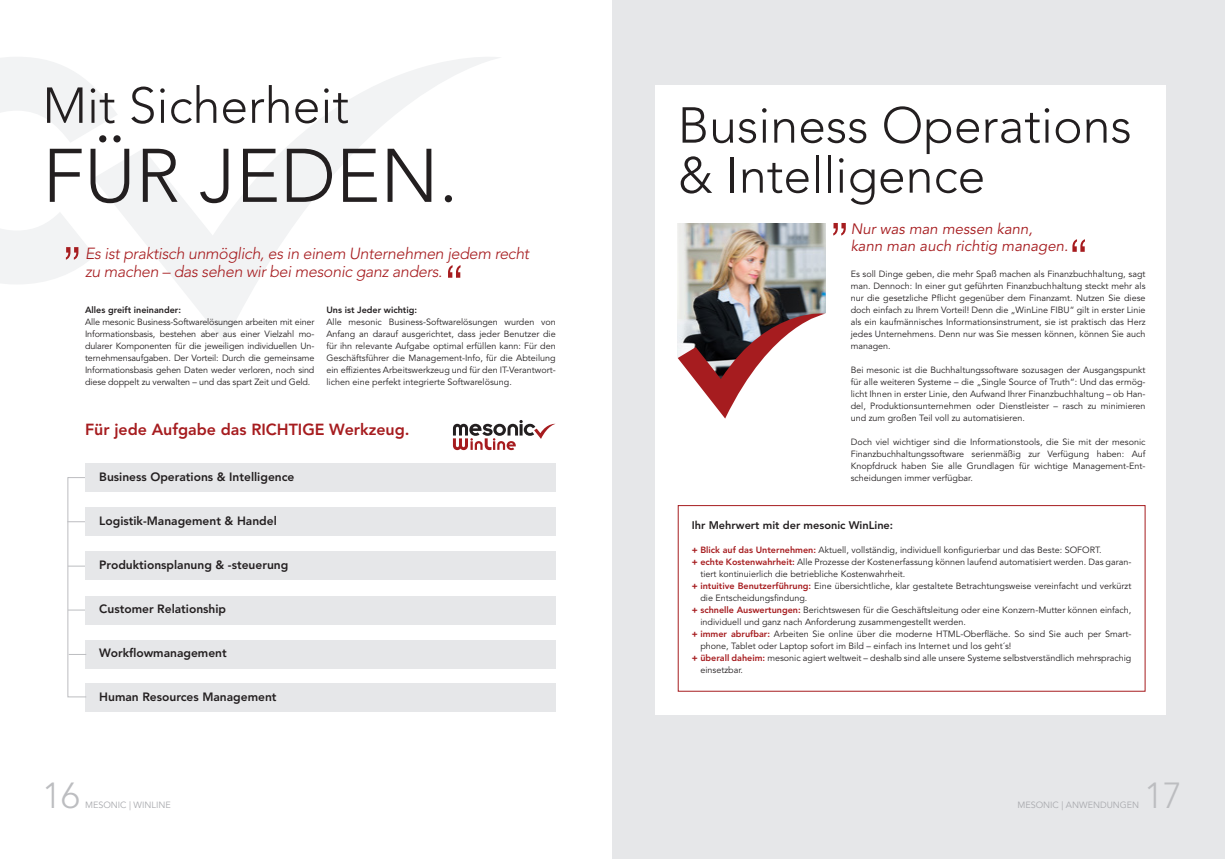
<style>
.page{position:relative;width:1225px;height:859px;background:#fff}
.page>*{position:absolute;margin:0;border:0;box-sizing:border-box;transform-origin:0 0}
.t1{font:300 75px "Avenir LT Pro";color:#231f20}
.t2{font:300 50px "Avenir LT Pro";color:#231f20}
.t3{font:300 36px "Avenir LT Pro";color:#bcbdc0}
.t4{font:italic 300 16px/18px "Avenir LT Pro";letter-spacing:-.02em;color:#a61c1f}
.t5{font:800 16px "Avenir LT Pro";color:#a61c1f}
.t6{font:italic 15px "Avenir LT Pro";color:#a61c1f}
.t7{font:800 12px "Avenir LT Pro";color:#231f20}
.t8{font:800 11px "Avenir LT Pro";color:#231f20}
.t9{font:9px/12px "Avenir LT Pro";color:#231f20;text-align:justify}
.t10{font:800 9px "Avenir LT Pro";color:#231f20}
.t11{font:9px "Avenir LT Pro";color:#a8a9ad}
.s1{font-weight:900;color:#a61c1f}
.s2{font-weight:800;color:#a61c1f}
</style>
<div class="page">
<div style="left:85px;top:683px;width:471px;height:29px;background:#e6e7e9"></div>
<div style="left:67px;top:477px;width:20px;height:220px;border:1px solid #bcbdc0"></div>
<svg style="left:67px;top:521px;width:18px;height:1px"></svg>
<svg style="left:68px;top:566px;width:17px;height:1px"></svg>
<svg style="left:68px;top:609px;width:17px;height:1px"></svg>
<div style="left:85px;top:463px;width:471px;height:28px;background:#e6e7e9"></div>
<div style="left:85px;top:508px;width:471px;height:28px;background:#e6e7e9"></div>
<div style="left:85px;top:552px;width:471px;height:28px;background:#e6e7e9"></div>
<div style="left:85px;top:596px;width:471px;height:28px;background:#e6e7e9"></div>
<div style="left:85px;top:640px;width:471px;height:28px;background:#e6e7e9"></div>
<svg style="left:69px;top:654px;width:17px;height:1px"></svg>
<div style="left:612px;top:0;width:613px;height:859px;background:#e6e7e9"></div>
<svg style="left:118px;top:57px;width:382px;height:285px"></svg>
<svg style="left:0;top:57px;width:118px;height:227px"></svg>
<svg style="left:448px;top:265px;width:12px;height:13px"></svg>
<svg style="left:453px;top:420px;width:103px;height:30px"></svg>
<div style="left:655px;top:85px;width:510px;height:629px;background:#fff"></div>
<img style="left:678px;top:223px;width:147px;height:81px">
<svg style="left:677px;top:304px;width:149px;height:115px"></svg>
<svg style="left:833px;top:223px;width:13px;height:12px"></svg>
<svg style="left:1072px;top:239px;width:13px;height:13px"></svg>
<div style="left:677px;top:505px;width:468px;height:187px;border:1px solid #a61c1f"></div>
<p class="t2" style="left:43px;top:76px;width:308px">Mit Sicherheit</p>
<p class="t1" style="left:43px;top:132px;width:417px">FÜR JEDEN.</p>
<p class="t4" style="left:85px;top:245px;width:446px">Es ist praktisch unmöglich, es in einem Unternehmen jedem recht zu machen – das sehen wir bei mesonic ganz anders.</p>
<p class="t10" style="left:85px;top:305px;width:98px">Alles greift ineinander:</p>
<p class="t9" style="left:85px;top:316px;width:231px">Alle mesonic Business-Softwarelösungen arbeiten mit einer Informationsbasis, bestehen aber aus einer Vielzahl mo&shy;dularer Komponenten für die jeweiligen individuellen Un&shy;ternehmensaufgaben. Der Vorteil: Durch die gemeinsame Informationsbasis gehen Daten weder verloren, noch sind diese doppelt zu verwalten – und das spart Zeit und Geld.</p>
<p class="t10" style="left:326px;top:305px;width:92px">Uns ist Jeder wichtig:</p>
<p class="t9" style="left:326px;top:316px;width:231px">Alle mesonic Business-Softwarelösungen wurden von Anfang an darauf ausgerichtet, dass jeder Benutzer die für ihn relevante Aufgabe optimal erfüllen kann: Für den Geschäftsführer die Management-Info, für die Abteilung ein effizientes Arbeitswerkzeug und für den IT-Verantwort&shy;lichen eine perfekt integrierte Softwarelösung.</p>
<p class="t5" style="left:85px;top:420px;width:326px">Für jede Aufgabe das RICHTIGE Werkzeug.</p>
<p class="t7" style="left:99px;top:470px;width:197px">Business Operations &amp; Intelligence</p>
<p class="t7" style="left:99px;top:514px;width:179px">Logistik-Management &amp; Handel</p>
<p class="t7" style="left:99px;top:558px;width:191px">Produktionsplanung &amp; -steuerung</p>
<p class="t7" style="left:99px;top:602px;width:128px">Customer Relationship</p>
<p class="t7" style="left:99px;top:646px;width:129px">Workflowmanagement</p>
<p class="t7" style="left:99px;top:690px;width:179px">Human Resources Management</p>
<p class="t3" style="left:43px;top:774px;width:39px">16</p>
<p class="t11" style="left:85px;top:799px;width:87px">MESONIC | WINLINE</p>
<p class="t2" style="left:677px;top:96px;width:455px">Business Operations</p>
<p class="t2" style="left:677px;top:146px;width:309px">&amp; Intelligence</p>
<p class="t6" style="left:850px;top:220px;width:184px">Nur was man messen kann,</p>
<p class="t6" style="left:850px;top:237px;width:219px">kann man auch richtig managen.</p>
<p class="t9" style="left:850px;top:268px;width:296px">Es soll Dinge geben, die mehr Spaß machen als Finanzbuchhaltung, sagt man. Dennoch: In einer gut geführten Finanzbuchhaltung steckt mehr als nur die gesetzliche Pflicht gegenüber dem Finanzamt. Nutzen Sie diese doch einfach zu Ihrem Vorteil! Denn die „WinLine FIBU“ gilt in erster Linie als ein kaufmännisches Informationsinstrument, sie ist praktisch das Herz jedes Unternehmens. Denn nur was Sie messen können, können Sie auch managen.</p>
<p class="t9" style="left:850px;top:364px;width:296px">Bei mesonic ist die Buchhaltungssoftware sozusagen der Ausgangspunkt für alle weiteren Systeme – die „Single Source of Truth“: Und das ermög&shy;licht Ihnen in erster Linie, den Aufwand Ihrer Finanzbuchhaltung – ob Han&shy;del, Produktionsunternehmen oder Dienstleister – rasch zu minimieren und zum großen Teil voll zu automatisieren.</p>
<p class="t9" style="left:850px;top:436px;width:296px">Doch viel wichtiger sind die Informationstools, die Sie mit der mesonic</p>
<p class="t9" style="left:850px;top:448px;width:296px">Finanzbuchhaltungssoftware serienmäßig zur Verfügung haben: Auf Knopfdruck haben Sie alle Grundlagen für wichtige Management-Ent&shy;scheidungen immer verfügbar.</p>
<p class="t8" style="left:692px;top:519px;width:203px">Ihr Mehrwert mit der mesonic WinLine:</p>
<p class="t9" style="left:692px;top:544px;width:411px"><span class="s1">+</span> <span class="s2">Blick auf das Unternehmen:</span> Aktuell, vollständig, individuell konfigurierbar und das Beste: SOFORT.</p>
<p class="t9" style="left:700px;top:556px;width:432px;text-indent:-9px"><span class="s1">+</span> <span class="s2">echte Kostenwahrheit:</span> Alle Prozesse der Kostenerfassung können laufend automatisiert werden. Das garan&shy;tiert kontinuierlich die betriebliche Kostenwahrheit.</p>
<p class="t9" style="left:700px;top:580px;width:432px;text-indent:-9px"><span class="s1">+</span> <span class="s2">intuitive Benutzerführung:</span> Eine übersichtliche, klar gestaltete Betrachtungsweise vereinfacht und verkürzt die Entscheidungsfindung.</p>
<p class="t9" style="left:700px;top:604px;width:432px;text-indent:-9px"><span class="s1">+</span> <span class="s2">schnelle Auswertungen:</span> Berichtswesen für die Geschäftsleitung oder eine Konzern-Mutter können einfach, individuell und ganz nach Anforderung zusammengestellt werden.</p>
<p class="t9" style="left:700px;top:628px;width:432px;text-indent:-9px"><span class="s1">+</span> <span class="s2">immer abrufbar:</span> Arbeiten Sie online über die moderne HTML-Oberfläche. So sind Sie auch per Smart&shy;phone, Tablet oder Laptop sofort im Bild – einfach ins Internet und los geht´s!</p>
<p class="t9" style="left:700px;top:652px;width:432px;text-indent:-9px"><span class="s1">+</span> <span class="s2">überall daheim:</span> mesonic agiert weltweit – deshalb sind alle unsere Systeme selbstverständlich mehrsprachig einsetzbar.</p>
<p class="t11" style="left:1017px;top:799px;width:123px">MESONIC | ANWENDUNGEN</p>
<p class="t3" style="left:1144px;top:774px;width:39px">17</p>
</div>
